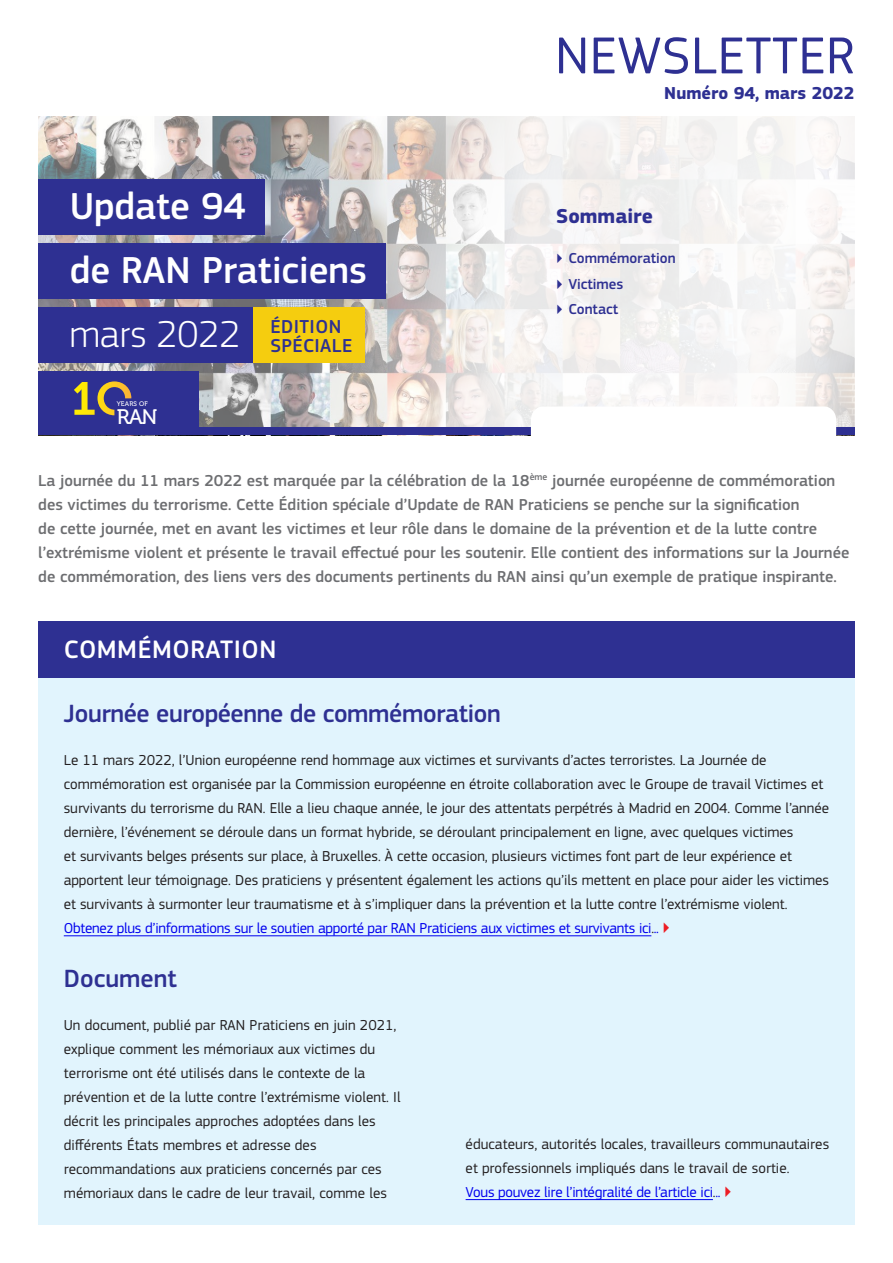
<style>
.page{position:relative;width:893px;height:1263px;background:#fff}
.page>*{position:absolute;margin:0;border:0;box-sizing:border-box;transform-origin:0 0}
.nwslttr_top{font:54px "EC Square Sans Pro";letter-spacing:.01em;color:#2e3092}
.t1{font:500 39px/64.1px "EC Square Sans Pro";color:#fff}
.Header_title_date{font:300 39px "EC Square Sans Pro";color:#fff}
.t2{font:500 26.25px "EC Square Sans Pro";letter-spacing:.02em;color:#fff}
.t3{font:500 25.95px "EC Square Sans Pro";letter-spacing:-.015em;color:#2e3092}
.toc_title{font:700 21px "EC Square Sans Pro";color:#2e3092}
.t4{font:21px "Museo 500";color:#fff}
.H0_special_sub{font:500 19.5px/19.5px "EC Square Sans Pro";letter-spacing:.02em;color:#2e3092}
.t5{font:700 18px "EC Square Sans Pro";color:#2e3092}
.intro_body{font:500 16.5px/24px "EC Square Sans Pro";color:#6d6e71}
.body{font:15px/24px "EC Square Sans Pro";color:#231f20}
.t6{font:500 15px "EC Square Sans Pro";color:#2e3092}
.t7{font:6.6px "Museo 500";letter-spacing:.02em;color:#fff}
.s1{color:#00e}
.s2{color:#ed1d24}
</style>
<div class="page">
<svg style="left:74px;top:116px;width:781px;height:312px"></svg>
<div style="left:38px;top:666px;width:817px;height:559px;background:#e1f4fd"></div>
<div style="left:38px;top:179px;width:227px;height:56px;background:#2e3092"></div>
<div style="left:38px;top:243px;width:348px;height:56px;background:#2e3092"></div>
<div style="left:38px;top:308px;width:215px;height:55px;background:#2e3092"></div>
<div style="left:253px;top:308px;width:112px;height:55px;background:#f5cd0f"></div>
<div style="left:38px;top:372px;width:160px;height:57px;background:#2e3092"></div>
<svg style="left:74px;top:381px;width:57px;height:34px"></svg>
<div style="left:38px;top:428px;width:817px;height:7px;background:#2e3092"></div>
<svg style="left:531px;top:406px;width:305px;height:29px"></svg>
<div style="left:38px;top:621px;width:817px;height:56px;background:#2e3092"></div>
<hr style="left:64px;top:935px;width:587px;height:1px;background:#00e">
<hr style="left:466px;top:1199px;width:247px;height:1px;background:#00e">
<svg style="left:558px;top:253px;width:4px;height:10px"></svg>
<svg style="left:558px;top:279px;width:4px;height:10px"></svg>
<svg style="left:558px;top:305px;width:4px;height:9px"></svg>
<h1 class="t1" style="left:70px;top:175px;width:299px">Update 94<br>de RAN Praticiens</h1>
<p class="Header_title_date" style="left:70px;top:311px;width:172px">mars 2022</p>
<p class="H0_special_sub" style="left:270px;top:317px;width:83px">ÉDITION<br>SPÉCIALE</p>
<p class="t7" style="left:117px;top:400px;width:33px">YEARS OF</p>
<p class="t4" style="left:117px;top:405px;width:42px">RAN</p>
<p class="nwslttr_top" style="left:555px;top:24px;width:301px">NEWSLETTER</p>
<p class="t5" style="left:664px;top:82px;width:192px">Numéro 94, mars 2022</p>
<h2 class="toc_title" style="left:556px;top:203px;width:98px">Sommaire</h2>
<p class="t6" style="left:568px;top:249px;width:109px">Commémoration</p>
<p class="t6" style="left:568px;top:275px;width:57px">Victimes</p>
<p class="t6" style="left:568px;top:301px;width:51px">Contact</p>
<p class="intro_body" style="left:38px;top:469px;width:813px">La journée du 11 mars 2022 est marquée par la célébration de la 18<sup>ème</sup> journée européenne de commémoration des victimes du terrorisme. Cette Édition spéciale d’Update de RAN Praticiens se penche sur la signification<br>de cette journée, met en avant les victimes et leur rôle dans le domaine de la prévention et de la lutte contre l’extrémisme violent et présente le travail effectué pour les soutenir. Elle contient des informations sur la Journée de commémoration, des liens vers des documents pertinents du RAN ainsi qu’un exemple de pratique inspirante.</p>
<h2 class="t2" style="left:64px;top:634px;width:214px">COMMÉMORATION</h2>
<h3 class="t3" style="left:64px;top:699px;width:438px">Journée européenne de commémoration</h3>
<p class="body" style="left:64px;top:748px;width:767px">Le 11 mars 2022, l’Union européenne rend hommage aux victimes et survivants d’actes terroristes. La Journée de commémoration est organisée par la Commission européenne en étroite collaboration avec le Groupe de travail Victimes et survivants du terrorisme du RAN. Elle a lieu chaque année, le jour des attentats perpétrés à Madrid en 2004. Comme l’année dernière, l’événement se déroule dans un format hybride, se déroulant principalement en ligne, avec quelques victimes<br>et survivants belges présents sur place, à Bruxelles. À cette occasion, plusieurs victimes font part de leur expérience et apportent leur témoignage. Des praticiens y présentent également les actions qu’ils mettent en place pour aider les victimes et survivants à surmonter leur traumatisme et à s’impliquer dans la prévention et la lutte contre l’extrémisme violent.<br><span class="s1">Obtenez plus d’informations sur le soutien apporté par RAN Praticiens aux victimes et survivants ici</span>.<span class="s1">..</span> <span class="s2">▶</span></p>
<h3 class="t3" style="left:64px;top:963px;width:114px">Document</h3>
<p class="body" style="left:64px;top:1013px;width:338px">Un document, publié par RAN Praticiens en juin 2021, explique comment les mémoriaux aux victimes du terrorisme ont été utilisés dans le contexte de la prévention et de la lutte contre l’extrémisme violent. Il décrit les principales approches adoptées dans les différents États membres et adresse des recommandations aux praticiens concernés par ces mémoriaux dans le cadre de leur travail, comme les</p>
<p class="body" style="left:466px;top:1132px;width:365px">éducateurs, autorités locales, travailleurs communautaires et professionnels impliqués dans le travail de sortie.<br><span class="s1">Vous pouvez lire l’intégralité de l’article ici</span>.<span class="s1">..</span> <span class="s2">▶</span></p>
</div>
